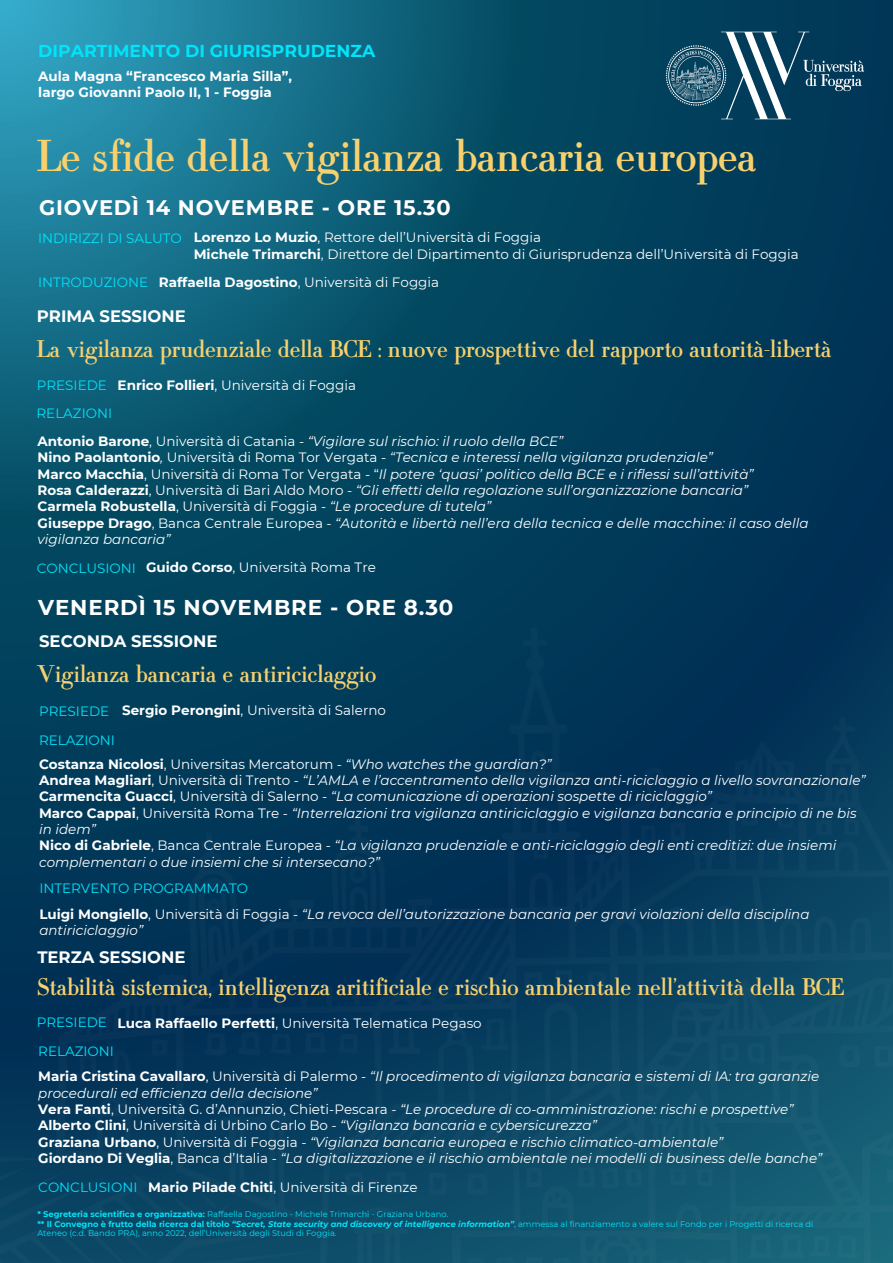
<style>
.page{position:relative;width:893px;height:1263px;background:#fff}
.page>*{position:absolute;margin:0;border:0;box-sizing:border-box;transform-origin:0 0}
.t1{font:47.25px "Unifg Solenne Text";color:#f8d16f}
.t2{font:25.5px "Unifg Solenne Text";color:#f8d16f}
.t3{font:700 21.38px "Montserrat";letter-spacing:.04em;color:#fff}
.t4{font:700 21px "Montserrat";letter-spacing:.04em;color:#fff}
.t5{font:700 17.25px "Montserrat";color:#01e4fa}
.t6{font:700 16.5px "Montserrat";color:#fff}
.t7{font:italic 13.5px/16.4px "Montserrat";color:#fff}
.t8{font:13.5px "Montserrat";color:#fff}
.t9{font:13.5px "Montserrat";color:#01e4fa}
.t10{font:700 13.5px/15.8px "Montserrat";color:#fff}
.t11{font:8.25px/9.6px "Montserrat";color:#01e4fa}
.s1{font-weight:700}
.s2{font-weight:700;font-style:normal}
.s3{font-style:normal}
.s4{font-weight:700;font-style:italic}
</style>
<div class="page">
<svg style="left:0;top:0;width:893px;height:603px;background:#08506c"></svg>
<img style="left:644px;top:11px;width:241px;height:129px">
<img style="left:0;top:603px;width:893px;height:660px">
<p class="t5" style="left:38px;top:40px;width:338px">DIPARTIMENTO DI GIURISPRUDENZA</p>
<p class="t10" style="left:38px;top:69px;width:255px">Aula Magna “Francesco Maria Silla”, largo Giovanni Paolo II, 1 - Foggia</p>
<p class="t1" style="left:37px;top:130px;width:721px">Le sfide della vigilanza bancaria europea</p>
<p class="t4" style="left:39px;top:194px;width:413px">GIOVEDÌ 14 NOVEMBRE - ORE 15.30</p>
<h5 class="t8" style="left:194px;top:229px;width:349px"><span class="s1">Lorenzo Lo Muzio</span>, Rettore dell’Università di Foggia</h5>
<h5 class="t8" style="left:194px;top:246px;width:606px"><span class="s1">Michele Trimarchi</span>, Direttore del Dipartimento di Giurisprudenza dell’Università di Foggia</h5>
<p class="t9" style="left:38px;top:230px;width:145px">INDIRIZZI DI SALUTO</p>
<p class="t9" style="left:38px;top:274px;width:111px">INTRODUZIONE</p>
<h5 class="t8" style="left:159px;top:274px;width:282px"><span class="s1">Raffaella Dagostino</span>, Università di Foggia</h5>
<h4 class="t6" style="left:37px;top:306px;width:151px">PRIMA SESSIONE</h4>
<p class="t2" style="left:37px;top:335px;width:796px">La vigilanza prudenziale della BCE : nuove prospettive del rapporto autorità-libertà</p>
<h2 class="t9" style="left:37px;top:377px;width:72px">PRESIEDE</h2>
<p class="t8" style="left:118px;top:377px;width:240px"><span class="s1">Enrico Follieri</span>, Università di Foggia</p>
<h5 class="t9" style="left:37px;top:405px;width:77px">RELAZIONI</h5>
<h5 class="t7" style="left:38px;top:433px;width:527px"><span class="s2">Antonio Barone</span><span class="s3">, Università di Catania -</span> “Vigilare sul rischio: il ruolo della BCE”</h5>
<p class="t7" style="left:38px;top:449px;width:677px"><span class="s2">Nino Paolantonio</span>, <span class="s3">Università di Roma Tor Vergata -</span> “Tecnica e interessi nella vigilanza prudenziale”</p>
<p class="t7" style="left:38px;top:466px;width:717px"><span class="s2">Marco Macchia</span><span class="s3">, Università di Roma Tor Vergata - “</span>Il potere ‘quasi’ politico della BCE e i riflessi sull’attività”</p>
<p class="t7" style="left:38px;top:482px;width:712px"><span class="s2">Rosa Calderazzi</span><span class="s3">, Università di Bari Aldo Moro -</span> “Gli effetti della regolazione sull’organizzazione bancaria”</p>
<p class="t7" style="left:38px;top:498px;width:455px"><span class="s2">Carmela Robustella</span><span class="s3">, Università di Foggia -</span> “Le procedure di tutela”</p>
<p class="t7" style="left:38px;top:515px;width:772px"><span class="s2">Giuseppe Drago</span><span class="s3">, Banca Centrale Europea -</span> “Autorità e libertà nell’era della tecnica e delle macchine: il caso della vigilanza bancaria”</p>
<h1 class="t9" style="left:37px;top:559px;width:101px">CONCLUSIONI</h1>
<p class="t8" style="left:146px;top:559px;width:231px"><span class="s1">Guido Corso</span>, Università Roma Tre</p>
<p class="t3" style="left:38px;top:594px;width:417px">VENERDÌ 15 NOVEMBRE - ORE 8.30</p>
<p class="t6" style="left:39px;top:631px;width:180px">SECONDA SESSIONE</p>
<h5 class="t2" style="left:37px;top:660px;width:341px">Vigilanza bancaria e antiriciclaggio</h5>
<p class="t9" style="left:39px;top:702px;width:72px">PRESIEDE</p>
<h4 class="t8" style="left:122px;top:702px;width:265px"><span class="s1">Sergio Perongini</span>, Università di Salerno</h4>
<h2 class="t9" style="left:39px;top:732px;width:77px">RELAZIONI</h2>
<p class="t7" style="left:39px;top:756px;width:514px"><span class="s2">Costanza Nicolosi</span><span class="s3">, Universitas Mercatorum -</span> “Who watches the guardian?”</p>
<h5 class="t7" style="left:39px;top:772px;width:828px"><span class="s2">Andrea Magliari</span><span class="s3">, Università di Trento -</span> “L’AMLA e l’accentramento della vigilanza anti-riciclaggio a livello sovranazionale”</h5>
<h5 class="t7" style="left:39px;top:788px;width:674px"><span class="s2">Carmencita Guacci</span><span class="s3">, Università di Salerno -</span> “La comunicazione di operazioni sospette di riciclaggio”</h5>
<p class="t7" style="left:39px;top:805px;width:819px"><span class="s2">Marco Cappai</span><span class="s3">, Università Roma Tre -</span> “Interrelazioni tra vigilanza antiriciclaggio e vigilanza bancaria e principio di ne bis in idem”</p>
<p class="t7" style="left:39px;top:837px;width:799px"><span class="s2">Nico di Gabriele</span><span class="s3">, Banca Centrale Europea -</span> “La vigilanza prudenziale e anti-riciclaggio degli enti creditizi: due insiemi complementari o due insiemi che si intersecano?”</p>
<p class="t9" style="left:39px;top:880px;width:210px">INTERVENTO PROGRAMMATO</p>
<p class="t7" style="left:39px;top:905px;width:772px"><span class="s2">Luigi Mongiello</span><span class="s3">, Università di Foggia -</span> “La revoca dell’autorizzazione bancaria per gravi violazioni della disciplina antiriciclaggio”</p>
<p class="t6" style="left:37px;top:946px;width:150px">TERZA SESSIONE</p>
<p class="t2" style="left:37px;top:973px;width:808px">Stabilità sistemica, intelligenza aritificiale e rischio ambientale nell’attività della BCE</p>
<h5 class="t9" style="left:37px;top:1014px;width:72px">PRESIEDE</h5>
<p class="t8" style="left:118px;top:1014px;width:365px"><span class="s1">Luca Raffaello Perfetti</span>, Università Telematica Pegaso</p>
<h4 class="t9" style="left:38px;top:1043px;width:77px">RELAZIONI</h4>
<p class="t7" style="left:38px;top:1068px;width:782px"><span class="s2">Maria Cristina Cavallaro</span><span class="s3">, Università di Palermo -</span> “Il procedimento di vigilanza bancaria e sistemi di IA: tra garanzie procedurali ed efficienza della decisione”</p>
<h5 class="t7" style="left:38px;top:1101px;width:757px"><span class="s2">Vera Fanti</span><span class="s3">, Università G. d’Annunzio, Chieti-Pescara -</span> “Le procedure di co-amministrazione: rischi e prospettive”</h5>
<p class="t7" style="left:38px;top:1117px;width:560px"><span class="s2">Alberto Clini</span><span class="s3">, Università di Urbino Carlo Bo -</span> “Vigilanza bancaria e cybersicurezza”</p>
<p class="t7" style="left:38px;top:1133px;width:686px"><span class="s2">Graziana Urbano</span><span class="s3">, Università di Foggia -</span> “Vigilanza bancaria europea e rischio climatico-ambientale”</p>
<p class="t7" style="left:38px;top:1150px;width:785px"><span class="s2">Giordano Di Veglia</span><span class="s3">, Banca d’Italia -</span> “La digitalizzazione e il rischio ambientale nei modelli di business delle banche”</p>
<p class="t9" style="left:38px;top:1179px;width:101px">CONCLUSIONI</p>
<p class="t8" style="left:148px;top:1179px;width:271px"><span class="s1">Mario Pilade Chiti</span>, Università di Firenze</p>
<h2 class="t11" style="left:37px;top:1209px;width:412px"><span class="s1">* Segreteria scientifica e organizzativa:</span> Raffaella Dagostino - Michele Trimarchi - Graziana Urbano.</h2>
<h5 class="t11" style="left:37px;top:1219px;width:777px"><span class="s1">** Il Convegno è frutto della ricerca dal titolo</span> <span class="s4">“Secret, State security and discovery of intelligence information”</span>, ammessa al finanziamento a valere sul Fondo per i Progetti di ricerca di<br>Ateneo (c.d. Bando PRA), anno 2022, dell’Università degli Studi di Foggia.</h5>
</div>
